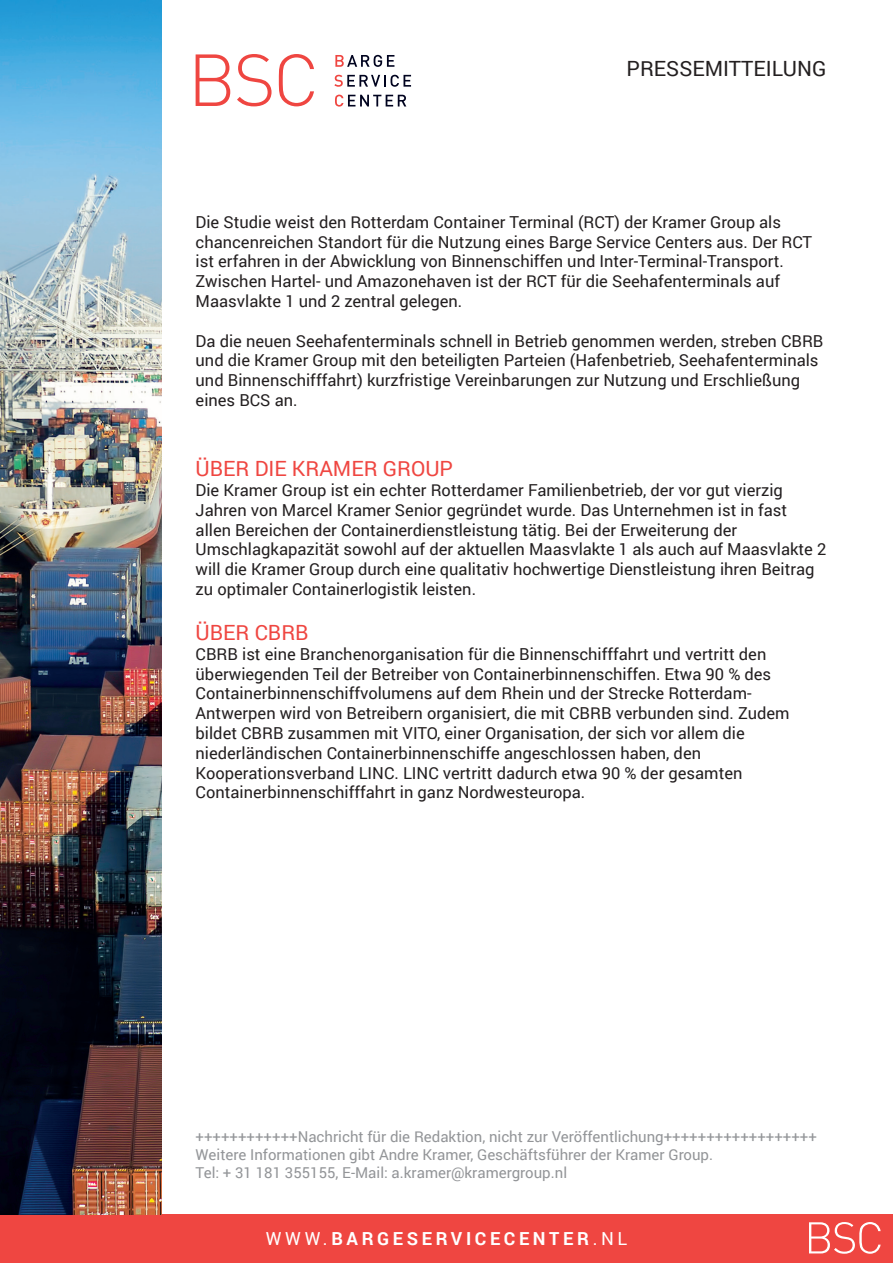
<style>
.page{position:relative;width:893px;height:1263px;background:#fff}
.page>*{position:absolute;margin:0;border:0;box-sizing:border-box;transform-origin:0 0}
.t1{font:21px "Roboto";color:#ef4641}
.t2{font:21px "Roboto";color:#231f20}
.t3{font:700 18px "Roboto";letter-spacing:.2em;color:#fff}
.t4{font:16.5px/19.8px "Roboto";color:#231f20}
.t5{font:15px "Roboto";color:#939598}
.s1{font-weight:400}
</style>
<div class="page">
<svg style="left:335px;top:55px;width:59px;height:12px"></svg>
<svg style="left:334px;top:75px;width:77px;height:12px"></svg>
<svg style="left:335px;top:95px;width:71px;height:12px"></svg>
<svg style="left:196px;top:54px;width:34px;height:52px"></svg>
<svg style="left:237px;top:54px;width:35px;height:52px"></svg>
<svg style="left:279px;top:54px;width:35px;height:52px"></svg>
<div style="left:0;top:1214px;width:893px;height:49px;background:#ef4641"></div>
<svg style="left:809px;top:1222px;width:72px;height:32px"></svg>
<img style="left:0;top:0;width:162px;height:1214px">
<p class="t2" style="left:627px;top:54px;width:201px">PRESSEMITTEILUNG</p>
<p class="t4" style="left:196px;top:211px;width:587px">Die Studie weist den Rotterdam Container Terminal (RCT) der Kramer Group als</p>
<p class="t4" style="left:196px;top:231px;width:618px">chancenreichen Standort für die Nutzung eines Barge Service Centers aus. Der RCT ist erfahren in der Abwicklung von Binnenschiffen und Inter-Terminal-Transport.<br>Zwischen Hartel- und Amazonehaven ist der RCT für die Seehafenterminals auf Maasvlakte 1 und 2 zentral gelegen.</p>
<p class="t4" style="left:196px;top:330px;width:629px">Da die neuen Seehafenterminals schnell in Betrieb genommen werden, streben CBRB und die Kramer Group mit den beteiligten Parteien (Hafenbetrieb, Seehafenterminals und Binnenschifffahrt) kurzfristige Vereinbarungen zur Nutzung und Erschließung eines BCS an.</p>
<p class="t1" style="left:196px;top:454px;width:259px">ÜBER DIE KRAMER GROUP</p>
<p class="t4" style="left:196px;top:480px;width:589px">Die Kramer Group ist ein echter Rotterdamer Familienbetrieb, der vor gut vierzig</p>
<p class="t4" style="left:196px;top:499px;width:593px">Jahren von Marcel Kramer Senior gegründet wurde. Das Unternehmen ist in fast</p>
<p class="t4" style="left:196px;top:519px;width:543px">allen Bereichen der Containerdienstleistung tätig. Bei der Erweiterung der</p>
<p class="t4" style="left:196px;top:539px;width:632px">Umschlagkapazität sowohl auf der aktuellen Maasvlakte 1 als auch auf Maasvlakte 2 will die Kramer Group durch eine qualitativ hochwertige Dienstleistung ihren Beitrag zu optimaler Containerlogistik leisten.</p>
<p class="t1" style="left:196px;top:618px;width:115px">ÜBER CBRB</p>
<p class="t4" style="left:196px;top:643px;width:572px">CBRB ist eine Branchenorganisation für die Binnenschifffahrt und vertritt den</p>
<p class="t4" style="left:196px;top:663px;width:577px">überwiegenden Teil der Betreiber von Containerbinnenschiffen. Etwa 90 % des</p>
<p class="t4" style="left:196px;top:683px;width:558px">Containerbinnenschiffvolumens auf dem Rhein und der Strecke Rotterdam-</p>
<p class="t4" style="left:196px;top:703px;width:595px">Antwerpen wird von Betreibern organisiert, die mit CBRB verbunden sind. Zudem bildet CBRB zusammen mit VITO, einer Organisation, der sich vor allem die</p>
<p class="t4" style="left:196px;top:742px;width:507px">niederländischen Containerbinnenschiffe angeschlossen haben, den</p>
<p class="t4" style="left:196px;top:762px;width:548px">Kooperationsverband LINC. LINC vertritt dadurch etwa 90 % der gesamten</p>
<p class="t4" style="left:196px;top:782px;width:391px">Containerbinnenschifffahrt in ganz Nordwesteuropa.</p>
<p class="t5" style="left:196px;top:1126px;width:623px">++++++++++++Nachricht für die Redaktion, nicht zur Veröffentlichung++++++++++++++++++</p>
<p class="t5" style="left:196px;top:1144px;width:519px">Weitere Informationen gibt Andre Kramer, Geschäftsführer der Kramer Group.</p>
<p class="t5" style="left:196px;top:1162px;width:373px">Tel: + 31 181 355155, E-Mail: a.kramer@kramergroup.nl</p>
<p class="t3" style="left:266px;top:1226px;width:363px"><span class="s1">WWW.</span>BARGESERVICECENTER<span class="s1">.NL</span></p>
</div>
